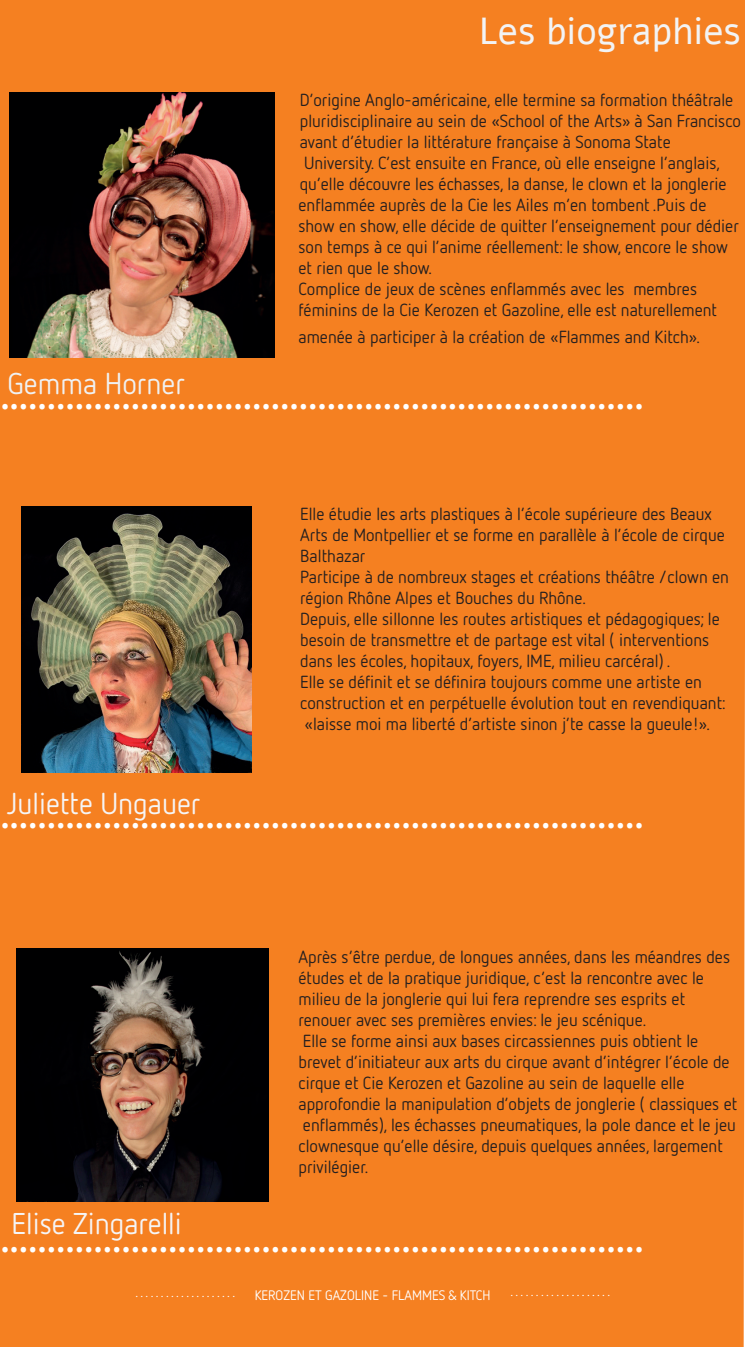
<style>
.page{position:relative;width:745px;height:1347px;background:#fff}
.page>*{position:absolute;margin:0;border:0;box-sizing:border-box;transform-origin:0 0}
.t1{font:45px "Myriad Pro";color:#fff}
.t2{font:37.5px "Alef";color:#f2f3f4}
.t3{font:30px "Netto OT";color:#f5f5f6}
.t4{font:30px "Netto OT";color:#f0f1f2}
.t5{font:17.5px/21px "Netto OT";color:#231f20}
.t6{font:13.75px "Netto OT";color:#fff}
</style>
<div class="page">
<div style="left:0;top:0;width:744px;height:1346px;background:#f58021"></div>
<img style="left:21px;top:507px;width:230px;height:265px">
<img style="left:10px;top:92px;width:265px;height:266px">
<img style="left:17px;top:949px;width:251px;height:252px">
<h2 class="t2" style="left:478px;top:6px;width:263px">Les biographies</h2>
<h3 class="t4" style="left:8px;top:365px;width:179px">Gemma Horner</h3>
<p class="t5" style="left:299px;top:89px;width:435px">D’origine Anglo-américaine, elle termine sa formation théâtrale</p>
<p class="t5" style="left:299px;top:110px;width:442px">pluridisciplinaire au sein de «School of the Arts» à San Francisco</p>
<p class="t5" style="left:299px;top:131px;width:372px">avant d’étudier la littérature française à Sonoma State</p>
<p class="t5" style="left:304px;top:152px;width:417px">University. C’est ensuite en France, où elle enseigne l’anglais,</p>
<p class="t5" style="left:299px;top:173px;width:428px">qu’elle découvre les échasses, la danse, le clown et la jonglerie</p>
<p class="t5" style="left:298px;top:194px;width:409px">enflammée auprès de la Cie les Ailes m’en tombent .Puis de</p>
<p class="t5" style="left:298px;top:215px;width:441px">show en show, elle décide de quitter l’enseignement pour dédier</p>
<p class="t5" style="left:298px;top:236px;width:431px">son temps à ce qui l’anime réellement: le show, encore le show</p>
<p class="t5" style="left:298px;top:257px;width:135px">et rien que le show.</p>
<p class="t5" style="left:298px;top:278px;width:400px">Complice de jeux de scènes enflammés avec les membres</p>
<p class="t5" style="left:298px;top:299px;width:420px">féminins de la Cie Kerozen et Gazoline, elle est naturellement</p>
<p class="t5" style="left:298px;top:326px;width:402px">amenée à participer à la création de «Flammes and Kitch».</p>
<h1 class="t1" style="left:0;top:366px;width:644px">.....................................................................</h1>
<h3 class="t3" style="left:7px;top:784px;width:195px">Juliette Ungauer</h3>
<p class="t5" style="left:300px;top:503px;width:430px">Elle étudie les arts plastiques à l’école supérieure des Beaux Arts de Montpellier et se forme en parallèle à l’école de cirque Balthazar<br>Participe à de nombreux stages et créations théâtre /clown en région Rhône Alpes et Bouches du Rhône.<br>Depuis, elle sillonne les routes artistiques et pédagogiques; le besoin de transmettre et de partage est vital ( interventions dans les écoles, hopitaux, foyers, IME, milieu carcéral) .<br>Elle se définit et se définira toujours comme une artiste en construction et en perpétuelle évolution tout en revendiquant: «laisse moi ma liberté d’artiste sinon j’te casse la gueule!».</p>
<h1 class="t1" style="left:0;top:785px;width:644px">.....................................................................</h1>
<h3 class="t3" style="left:12px;top:1204px;width:171px">Elise Zingarelli</h3>
<p class="t5" style="left:298px;top:945px;width:440px">Après s’être perdue, de longues années, dans les méandres des études et de la pratique juridique, c’est la rencontre avec le milieu de la jonglerie qui lui fera reprendre ses esprits et renouer avec ses premières envies: le jeu scénique.<br>Elle se forme ainsi aux bases circassiennes puis obtient le brevet d’initiateur aux arts du cirque avant d’intégrer l’école de cirque et Cie Kerozen et Gazoline au sein de laquelle elle approfondie la manipulation d’objets de jonglerie ( classiques et enflammés), les échasses pneumatiques, la pole dance et le jeu clownesque qu’elle désire, depuis quelques années, largement privilégier.</p>
<h1 class="t1" style="left:0;top:1208px;width:644px">.....................................................................</h1>
<p class="t6" style="left:135px;top:1284px;width:101px">....................</p>
<p class="t6" style="left:254px;top:1286px;width:237px">KEROZEN ET GAZOLINE - FLAMMES &amp; KITCH</p>
<p class="t6" style="left:510px;top:1282px;width:101px">....................</p>
</div>
